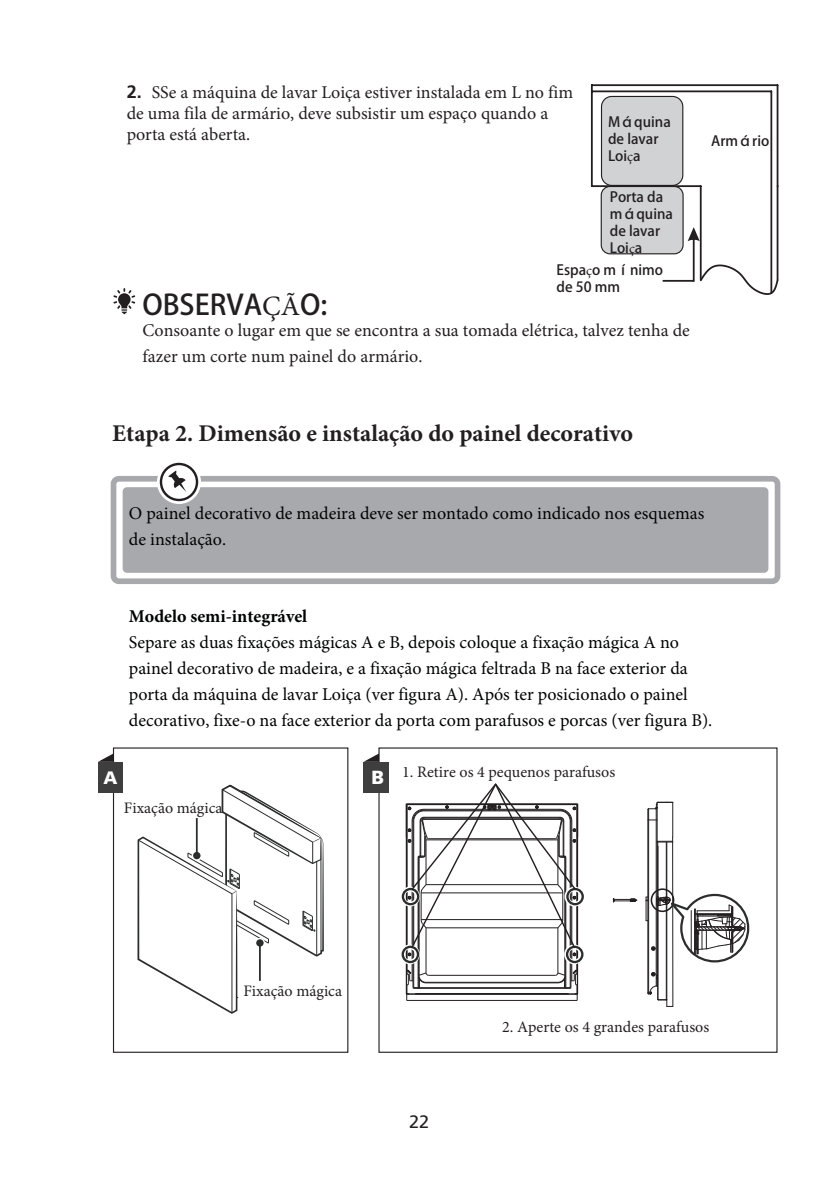
<style>
.page{position:relative;width:840px;height:1191px;background:#fff}
.page>*{position:absolute;margin:0;border:0;box-sizing:border-box;transform-origin:0 0}
.t1{font:28px "Adobe Heiti Std";color:#231f20}
.t2{font:700 24px "Minion Pro";color:#231f20}
.t3{font:700 19px "Frutiger LT";color:#fff}
.t4{font:18px/25.8px "Minion Pro";color:#010202}
.t5{font:18px/21px "Minion Pro";color:#231f20}
.t6{font:700 18px "Minion Pro";color:#010202}
.t7{font:18px "Frutiger LT";color:#231f20}
.t8{font:700 18px "Frutiger LT";color:#fff}
.t9{font:16px "Minion Pro";color:#231f20}
.t10{font:14px/16.8px "Adobe Heiti Std";color:#231f20}
.s1{font-family:"Frutiger CE";font-weight:300}
.s2{font-family:"Minion Pro"}
</style>
<div class="page">
<div style="left:600px;top:186px;width:83px;height:68px;background:#d1d2d4;border:1px solid #231f20;border-radius:9px"></div>
<div style="left:600px;top:96px;width:83px;height:90px;background:#d1d2d4;border:1px solid #231f20;border-radius:10px"></div>
<svg style="left:662px;top:227px;width:117px;height:68px"></svg>
<hr style="left:699px;top:186px;width:2px;height:94px;background:#231f20">
<hr style="left:776px;top:186px;width:2px;height:94px;background:#231f20">
<hr style="left:591px;top:84px;width:186px;height:2px;background:#231f20">
<hr style="left:776px;top:85px;width:2px;height:101px;background:#231f20">
<hr style="left:590px;top:85px;width:2px;height:101px;background:#231f20">
<hr style="left:591px;top:90px;width:179px;height:2px;background:#231f20">
<hr style="left:770px;top:91px;width:1px;height:202px;background:#231f20">
<hr style="left:591px;top:185px;width:109px;height:2px;background:#231f20">
<svg style="left:113px;top:288px;width:22px;height:26px"></svg>
<div style="left:123px;top:487px;width:645px;height:86px;background:#a8a9ad;border-radius:4px"></div>
<div style="left:111px;top:476px;width:669px;height:108px;border:6px solid #a8a9ad;border-radius:5px"></div>
<div style="left:157px;top:460px;width:44px;height:44px;border:8px solid #fff;border-radius:50%"></div>
<svg style="left:161px;top:464px;width:36px;height:36px"></svg>
<div style="left:160px;top:463px;width:38px;height:38px;border:2px solid #231f20;border-radius:50%"></div>
<svg style="left:168px;top:470px;width:18px;height:22px"></svg>
<svg style="left:363px;top:754px;width:15px;height:8px"></svg>
<div style="left:98px;top:762px;width:25px;height:30px;background:#3e3e3f"></div>
<svg style="left:98px;top:753px;width:15px;height:9px"></svg>
<svg style="left:137px;top:784px;width:187px;height:229px"></svg>
<div style="left:257px;top:943px;width:5px;height:33px;background:#fff"></div>
<svg style="left:255px;top:938px;width:10px;height:10px"></svg>
<hr style="left:259px;top:943px;width:2px;height:38px;background:#2c2d2d">
<div style="left:256px;top:939px;width:7px;height:7px;background:#2c2d2d;border-radius:50%"></div>
<div style="left:194px;top:822px;width:5px;height:33px;background:#ebecec"></div>
<svg style="left:192px;top:850px;width:10px;height:10px"></svg>
<hr style="left:196px;top:818px;width:2px;height:37px;background:#2c2d2d">
<div style="left:193px;top:852px;width:7px;height:7px;background:#2c2d2d;border-radius:50%"></div>
<div style="left:363px;top:762px;width:25px;height:30px;background:#3e3e3f"></div>
<hr style="left:672px;top:837px;width:1px;height:169px;background:#231f20">
<hr style="left:666px;top:842px;width:1px;height:164px;background:#231f20">
<hr style="left:672px;top:802px;width:1px;height:35px;background:#231f20">
<hr style="left:665px;top:842px;width:1px;height:157px;background:#231f20">
<hr style="left:657px;top:842px;width:1px;height:157px;background:#231f20">
<hr style="left:656px;top:802px;width:1px;height:40px;background:#231f20">
<hr style="left:656px;top:841px;width:1px;height:145px;background:#231f20">
<hr style="left:655px;top:808px;width:1px;height:178px;background:#231f20">
<svg style="left:647px;top:801px;width:25px;height:9px"></svg>
<hr style="left:648px;top:808px;width:1px;height:186px;background:#231f20">
<hr style="left:647px;top:809px;width:1px;height:184px;background:#231f20">
<svg style="left:647px;top:972px;width:20px;height:28px"></svg>
<div style="left:650px;top:888px;width:24px;height:24px;border:2px solid #231f20;border-radius:50%"></div>
<svg style="left:657px;top:841px;width:15px;height:1px"></svg>
<svg style="left:612px;top:898px;width:24px;height:4px"></svg>
<div style="left:609px;top:884px;width:31px;height:31px;border:2px solid #fff;border-radius:50%"></div>
<hr style="left:406px;top:1000px;width:171px;height:1px;background:#231f20">
<hr style="left:415px;top:993px;width:153px;height:1px;background:#231f20">
<hr style="left:413px;top:988px;width:156px;height:1px;background:#231f20">
<hr style="left:406px;top:805px;width:1px;height:169px;background:#231f20">
<hr style="left:411px;top:821px;width:1px;height:159px;background:#231f20">
<hr style="left:412px;top:821px;width:1px;height:166px;background:#231f20">
<hr style="left:413px;top:821px;width:1px;height:166px;background:#231f20">
<hr style="left:419px;top:987px;width:145px;height:1px;background:#231f20">
<hr style="left:426px;top:982px;width:131px;height:1px;background:#231f20">
<hr style="left:417px;top:857px;width:1px;height:130px;background:#231f20">
<hr style="left:418px;top:857px;width:1px;height:118px;background:#231f20">
<hr style="left:428px;top:975px;width:127px;height:1px;background:#231f20">
<hr style="left:425px;top:927px;width:1px;height:46px;background:#231f20">
<hr style="left:557px;top:927px;width:1px;height:46px;background:#231f20">
<hr style="left:564px;top:857px;width:1px;height:130px;background:#231f20">
<hr style="left:565px;top:857px;width:1px;height:130px;background:#231f20">
<hr style="left:569px;top:821px;width:1px;height:166px;background:#231f20">
<hr style="left:570px;top:821px;width:1px;height:166px;background:#231f20">
<hr style="left:571px;top:821px;width:1px;height:159px;background:#231f20">
<hr style="left:576px;top:838px;width:1px;height:155px;background:#231f20">
<hr style="left:577px;top:838px;width:1px;height:156px;background:#231f20">
<svg style="left:405px;top:969px;width:23px;height:31px"></svg>
<svg style="left:554px;top:969px;width:23px;height:31px"></svg>
<div style="left:400px;top:886px;width:19px;height:20px;border:5px solid #fff;border-radius:50%"></div>
<div style="left:401px;top:888px;width:18px;height:17px;border:2px solid #2c2d2d;border-radius:50%"></div>
<div style="left:564px;top:886px;width:20px;height:20px;border:5px solid #fff;border-radius:50%"></div>
<div style="left:566px;top:888px;width:17px;height:17px;border:2px solid #2c2d2d;border-radius:50%"></div>
<div style="left:399px;top:944px;width:20px;height:20px;border:5px solid #fff;border-radius:50%"></div>
<div style="left:401px;top:945px;width:18px;height:18px;border:2px solid #2c2d2d;border-radius:50%"></div>
<div style="left:564px;top:944px;width:19px;height:20px;border:5px solid #fff;border-radius:50%"></div>
<div style="left:565px;top:945px;width:18px;height:18px;border:2px solid #2c2d2d;border-radius:50%"></div>
<svg style="left:405px;top:783px;width:173px;height:173px"></svg>
<svg style="left:645px;top:892px;width:105px;height:71px"></svg>
<p class="t5" style="left:127px;top:82px;width:448px"><span class="s1">2.</span> SSe a máquina de lavar Loiça estiver instalada em L no fim de uma fila de armário, deve subsistir um espaço quando a porta está aberta.</p>
<p class="t10" style="left:607px;top:114px;width:64px">Máquina de lavar<br>Loi<span class="s2">ç</span>a</p>
<p class="t10" style="left:609px;top:189px;width:65px">Porta da máquina de lavar<br>Loi<span class="s2">ç</span>a</p>
<p class="t10" style="left:556px;top:261px;width:108px">Espa<span class="s2">ç</span>o mínimo de 50 mm</p>
<h1 class="t1" style="left:142px;top:288px;width:186px">OBSERVA<span class="s2">ÇÃ</span>O:</h1>
<p class="t5" style="left:142px;top:318px;width:548px;line-height:25.8px">Consoante o lugar em que se encontra a sua tomada elétrica, talvez tenha de fazer um corte num painel do armário.</p>
<p class="t10" style="left:710px;top:133px;width:60px">Armário</p>
<h2 class="t2" style="left:112px;top:416px;width:522px">Etapa 2. Dimensão e instalação do painel decorativo</h2>
<p class="t4" style="left:129px;top:500px;width:576px">O painel decorativo de madeira deve ser montado como indicado nos esquemas de instalação.</p>
<p class="t6" style="left:129px;top:604px;width:180px">Modelo semi-integrável</p>
<p class="t4" style="left:129px;top:629px;width:584px">Separe as duas fixações mágicas A e B, depois coloque a fixação mágica A no painel decorativo de madeira, e a fixação mágica feltrada B na face exterior da porta da máquina de lavar Loiça (ver figura A). Após ter posicionado o painel decorativo, fixe-o na face exterior da porta com parafusos e porcas (ver figura B).</p>
<p class="t8" style="left:103px;top:770px;width:16px">A</p>
<p class="t3" style="left:371px;top:769px;width:14px">B</p>
<p class="t9" style="left:402px;top:760px;width:214px">1. Retire os 4 pequenos parafusos</p>
<p class="t9" style="left:124px;top:797px;width:100px">Fixação mágica</p>
<p class="t9" style="left:243px;top:979px;width:100px">Fixação mágica</p>
<p class="t7" style="left:409px;top:1114px;width:22px">22</p>
<p class="t9" style="left:502px;top:1016px;width:208px">2. Aperte os 4 grandes parafusos</p>
</div>
